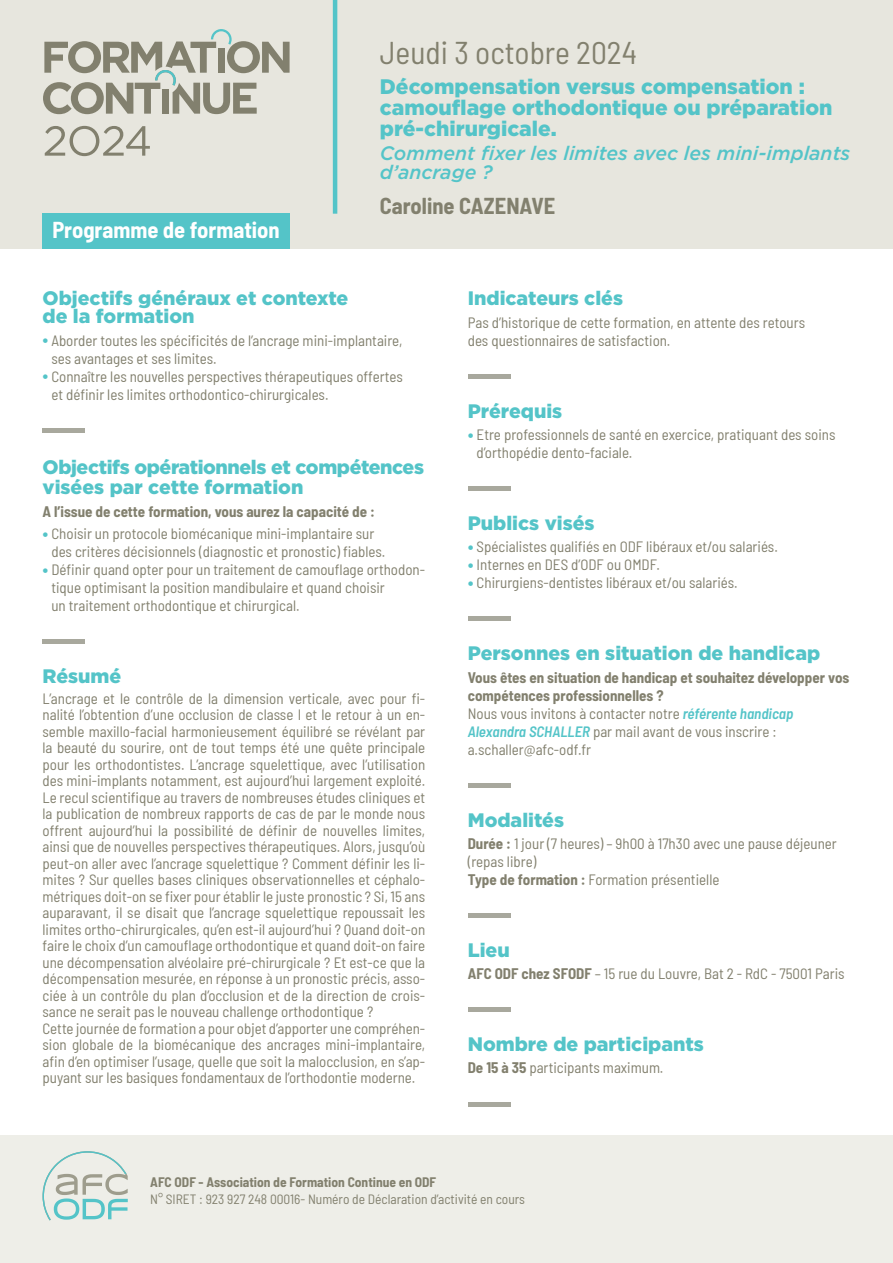
<style>
.page{position:relative;width:893px;height:1263px;background:#fff}
.page>*{position:absolute;margin:0;border:0;box-sizing:border-box;transform-origin:0 0}
.t1{font:semi-condensed 31.5px "Barlow";color:#82806e}
.t2{font:700 semi-condensed 22.5px "Barlow";color:#fff}
.t3{font:700 semi-condensed 22.5px "Barlow";color:#82806e}
.t4{font:900 21px/21px "Gotham";color:#54c4c8}
.t5{font:900 19.5px/18px "Gotham";color:#54c4c8}
.t6{font:900 19.5px/20.2px "Gotham";letter-spacing:-.02em;color:#54c4c8}
.t7{font:italic 500 19.5px/19.5px "Gotham";color:#54c4c8}
.t8{font:semi-condensed 15px/16.5px "Barlow";color:#82806e}
.t9{font:700 semi-condensed 15px/18px "Barlow";color:#82806e}
.t10{font:semi-condensed 13.5px "Barlow";color:#82806e}
.t11{font:700 semi-condensed 13.5px "Barlow";color:#82806e}
.s1{font-size:19.5px;color:#54c4c8}
.s2{font-weight:400}
.s3{font-weight:600;font-style:italic;color:#54c4c8}
.s4{font-weight:700}
</style>
<div class="page">
<div style="left:0;top:0;width:893px;height:249px;background:#e7e6de"></div>
<div style="left:0;top:1135px;width:893px;height:128px;background:#eeeee8"></div>
<svg style="left:43px;top:29px;width:247px;height:85px"></svg>
<svg style="left:45px;top:126px;width:105px;height:30px"></svg>
<div style="left:43px;top:214px;width:247px;height:35px;background:#54c4c8"></div>
<hr style="left:333px;top:0;width:4px;height:214px;background:#54c4c8">
<svg style="left:43px;top:1151px;width:85px;height:69px"></svg>
<div style="left:43px;top:428px;width:42px;height:5px;background:#a8a89d"></div>
<div style="left:43px;top:639px;width:42px;height:5px;background:#a8a89d"></div>
<div style="left:468px;top:374px;width:42px;height:5px;background:#a8a89d"></div>
<hr style="left:468px;top:487px;width:42px;height:4px;background:#a8a89d">
<hr style="left:468px;top:617px;width:42px;height:4px;background:#a8a89d">
<hr style="left:468px;top:783px;width:42px;height:4px;background:#a8a89d">
<div style="left:468px;top:913px;width:42px;height:5px;background:#a8a89d"></div>
<hr style="left:468px;top:1008px;width:42px;height:4px;background:#a8a89d">
<hr style="left:468px;top:1102px;width:42px;height:4px;background:#a8a89d">
<h2 class="t2" style="left:52px;top:213px;width:229px">Programme de formation</h2>
<h1 class="t1" style="left:380px;top:30px;width:259px">Jeudi 3 octobre 2024</h1>
<h3 class="t4" style="left:380px;top:76px;width:454px">Décompensation versus compensation : camouflage orthodontique ou préparation pré-chirurgicale.</h3>
<h3 class="t7" style="left:380px;top:143px;width:472px">Comment fixer les limites avec les mini-implants d’ancrage ?</h3>
<h2 class="t3" style="left:380px;top:190px;width:177px">Caroline CAZENAVE</h2>
<h3 class="t5" style="left:43px;top:289px;width:307px">Objectifs généraux et contexte de la formation</h3>
<p class="t8" style="left:51px;top:330px;width:353px;line-height:18px;text-indent:-9px"><span class="s1">•</span> Aborder toutes les spécificités de l’ancrage mini-implantaire, ses avantages et ses limites.</p>
<p class="t8" style="left:51px;top:366px;width:353px;line-height:18px;text-indent:-9px"><span class="s1">•</span> Connaître les nouvelles perspectives thérapeutiques offertes et définir les limites orthodontico-chirurgicales.</p>
<h3 class="t6" style="left:43px;top:457px;width:383px">Objectifs opérationnels et compétences visées par cette formation</h3>
<p class="t9" style="left:43px;top:501px;width:334px">A l’issue de cette formation, vous aurez la capacité de :</p>
<p class="t8" style="left:51px;top:523px;width:335px;line-height:18px;text-indent:-9px"><span class="s1">•</span> Choisir un protocole biomécanique mini-implantaire sur des critères décisionnels (diagnostic et pronostic) fiables.</p>
<p class="t8" style="left:51px;top:559px;width:375px;line-height:18px;text-indent:-9px"><span class="s1">•</span> Définir quand opter pour un traitement de camouflage orthodon&shy;tique optimisant la position mandibulaire et quand choisir<br>un traitement orthodontique et chirurgical.</p>
<h3 class="t5" style="left:43px;top:667px;width:80px">Résumé</h3>
<p class="t8" style="left:43px;top:689px;width:384px">L’ancrage et le contrôle de la dimension verticale, avec pour fi&shy;nalité l’obtention d’une occlusion de classe I et le retour à un en&shy;semble maxillo-facial harmonieusement équilibré se révélant par la beauté du sourire, ont de tout temps été une quête principale pour les orthodontistes. L’ancrage squelettique, avec l’utilisation des mini-implants notamment, est aujourd’hui largement exploité.<br>Le recul scientifique au travers de nombreuses études cliniques et la publication de nombreux rapports de cas de par le monde nous offrent aujourd’hui la possibilité de définir de nouvelles limites, ainsi que de nouvelles perspectives thérapeutiques. Alors, jusqu’où peut-on aller avec l’ancrage squelettique ? Comment définir les li&shy;mites ? Sur quelles bases cliniques observationnelles et céphalo&shy;métriques doit-on se fixer pour établir le juste pronostic ? Si, 15 ans auparavant, il se disait que l’ancrage squelettique repoussait les limites ortho-chirurgicales, qu’en est-il aujourd’hui ? Quand doit-on faire le choix d’un camouflage orthodontique et quand doit-on faire une décompensation alvéolaire pré-chirurgicale ? Et est-ce que la décompensation mesurée, en réponse à un pronostic précis, asso&shy;ciée à un contrôle du plan d’occlusion et de la direction de crois&shy;sance ne serait pas le nouveau challenge orthodontique ?<br>Cette journée de formation a pour objet d’apporter une compréhen&shy;sion globale de la biomécanique des ancrages mini-implantaire, afin d’en optimiser l’usage, quelle que soit la malocclusion, en s’ap&shy;puyant sur les basiques fondamentaux de l’orthodontie moderne.</p>
<h3 class="t5" style="left:468px;top:289px;width:157px">Indicateurs clés</h3>
<p class="t8" style="left:468px;top:312px;width:339px;line-height:18px">Pas d’historique de cette formation, en attente des retours des questionnaires de satisfaction.</p>
<h3 class="t5" style="left:468px;top:402px;width:96px">Prérequis</h3>
<p class="t8" style="left:477px;top:424px;width:360px;line-height:18px;text-indent:-9px"><span class="s1">•</span> Etre professionnels de santé en exercice, pratiquant des soins d’orthopédie dento-faciale.</p>
<h3 class="t5" style="left:468px;top:514px;width:128px">Publics visés</h3>
<p class="t8" style="left:468px;top:537px;width:312px"><span class="s1">•</span> Spécialistes qualifiés en ODF libéraux et/ou salariés.</p>
<p class="t8" style="left:468px;top:555px;width:194px"><span class="s1">•</span> Internes en DES d’ODF ou OMDF.</p>
<p class="t8" style="left:468px;top:573px;width:271px"><span class="s1">•</span> Chirurgiens-dentistes libéraux et/ou salariés.</p>
<h3 class="t5" style="left:468px;top:644px;width:354px">Personnes en situation de handicap</h3>
<p class="t9" style="left:468px;top:667px;width:383px">Vous êtes en situation de handicap et souhaitez développer vos compétences professionnelles ?<br><span class="s2">Nous vous invitons à contacter notre</span> <span class="s3">référente handicap Alexandra SCHALLER</span> <span class="s2">par mail avant de vous inscrire : a.schaller@afc-odf.fr</span></p>
<h3 class="t5" style="left:468px;top:810px;width:98px">Modalités</h3>
<p class="t8" style="left:468px;top:833px;width:371px;line-height:18px"><span class="s4">Durée :</span> 1 jour (7 heures) – 9h00 à 17h30 avec une pause déjeuner (repas libre)<br><span class="s4">Type de formation :</span> Formation présentielle</p>
<h3 class="t5" style="left:468px;top:941px;width:44px">Lieu</h3>
<p class="t8" style="left:468px;top:964px;width:378px"><span class="s4">AFC ODF chez SFODF</span> – 15 rue du Louvre, Bat 2 - RdC - 75001 Paris</p>
<h3 class="t5" style="left:468px;top:1035px;width:238px">Nombre de participants</h3>
<p class="t8" style="left:468px;top:1058px;width:197px"><span class="s4">De 15 à 35</span> participants maximum.</p>
<p class="t11" style="left:150px;top:1172px;width:287px">AFC ODF - Association de Formation Continue en ODF</p>
<p class="t10" style="left:150px;top:1190px;width:376px">N° SIRET : 923 927 248 00016- Numéro de Déclaration d’activité en cours</p>
</div>
